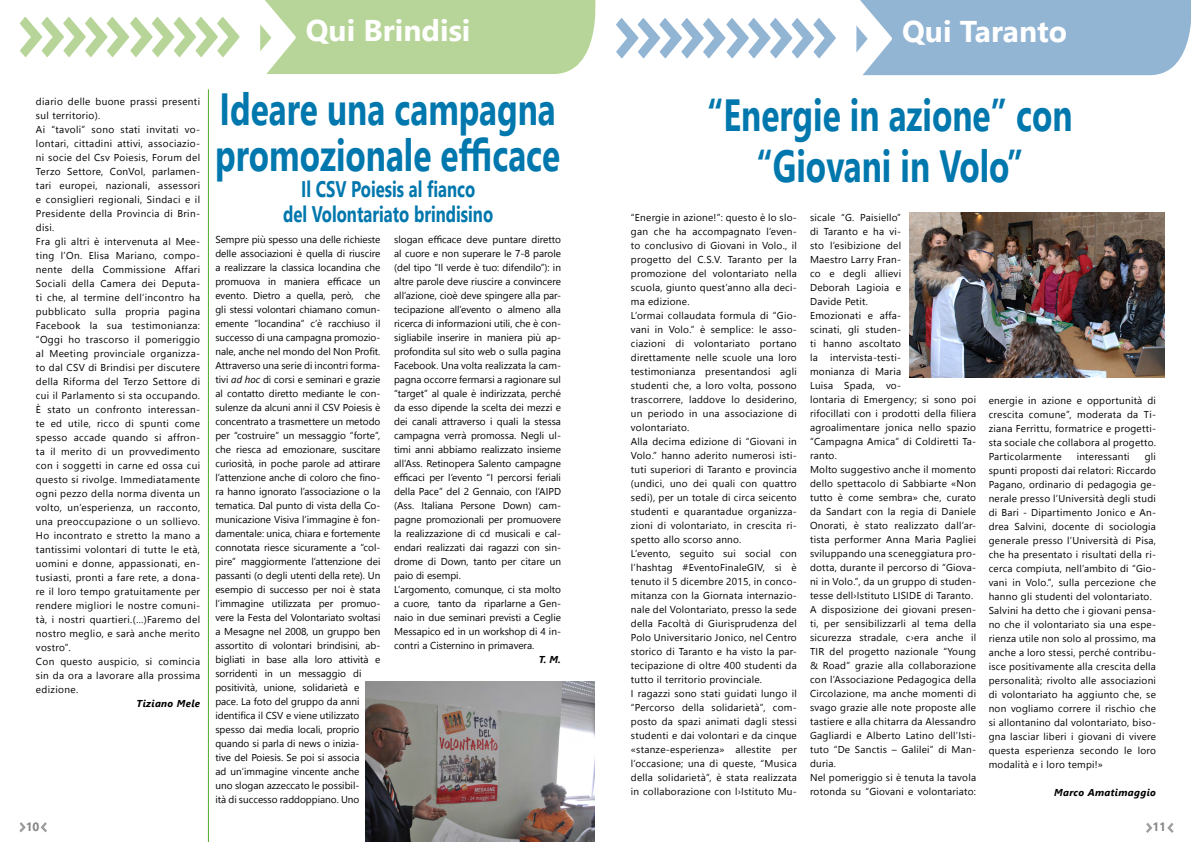
<style>
.page{position:relative;width:1191px;height:842px;background:#fff}
.page>*{position:absolute;margin:0;border:0;box-sizing:border-box;transform-origin:0 0}
.t1{font:700 45px/46px "Segoe UI";color:#0077ad;scale:.74 1}
.t2{font:700 30px "Segoe UI";color:#fff}
.t3{font:700 22.5px/25px "Segoe UI";color:#0077ad;text-align:center;scale:.74 1}
.t4{font:700 12px "Segoe UI";color:#87888a}
.t5{font:10px/14px "Segoe UI";letter-spacing:.025em;color:#000}
.t6{font:10px/14px "Segoe UI";color:#000}
.t7{font:italic 700 10px "Segoe UI";letter-spacing:.035em;color:#000}
.s1{font-style:italic}
</style>
<div class="page">
<svg style="left:19px;top:822px;width:7px;height:10px"></svg>
<svg style="left:41px;top:822px;width:6px;height:10px"></svg>
<svg style="left:1146px;top:823px;width:6px;height:10px"></svg>
<svg style="left:1167px;top:823px;width:6px;height:10px"></svg>
<svg style="left:260px;top:0;width:336px;height:74px;background:#bcd8a0"></svg>
<svg style="left:20px;top:17px;width:220px;height:40px"></svg>
<img style="left:366px;top:681px;width:229px;height:161px">
<hr style="left:208px;top:89px;width:1px;height:753px;background:#53aa28">
<svg style="left:856px;top:0;width:335px;height:76px;background:#9cbbd7"></svg>
<svg style="left:616px;top:18px;width:220px;height:40px"></svg>
<img style="left:909px;top:213px;width:255px;height:164px">
<h2 class="t2" style="left:306px;top:6px;width:166px">Qui Brindisi</h2>
<p class="t5" style="left:36px;top:94px;width:166px">diario delle buone prassi presenti sul territorio).<br>Ai “tavoli” sono stati invitati vo&shy;lontari, cittadini attivi, associazio&shy;ni socie del Csv Poiesis, Forum del<br>Terzo Settore, ConVol, parlamen&shy;tari europei, nazionali, assessori e consiglieri regionali, Sindaci e il<br>Presidente della Provincia di Brin&shy;disi.<br>Fra gli altri è intervenuta al Mee&shy;ting l’On. Elisa Mariano, compo&shy;nente della Commissione Affari<br>Sociali della Camera dei Deputa&shy;ti che, al termine dell’incontro ha pubblicato sulla propria pagina<br>Facebook la sua testimonianza: “Oggi ho trascorso il pomeriggio al Meeting provinciale organizza&shy;to dal CSV di Brindisi per discutere della Riforma del Terzo Settore di cui il Parlamento si sta occupando.<br>È stato un confronto interessan&shy;te ed utile, ricco di spunti come spesso accade quando si affron&shy;ta il merito di un provvedimento con i soggetti in carne ed ossa cui questo si rivolge. Immediatamente ogni pezzo della norma diventa un volto, un’esperienza, un racconto, una preoccupazione o un sollievo.<br>Ho incontrato e stretto la mano a tantissimi volontari di tutte le età, uomini e donne, appassionati, en&shy;tusiasti, pronti a fare rete, a dona&shy;re il loro tempo gratuitamente per rendere migliori le nostre comuni&shy;tà, i nostri quartieri.(…)Faremo del nostro meglio, e sarà anche merito vostro”.<br>Con questo auspicio, si comincia sin da ora a lavorare alla prossima edizione.</p>
<p class="t7" style="left:136px;top:696px;width:65px">Tiziano Mele</p>
<h1 class="t1" style="left:215px;top:86px;width:468px">Ideare una campagna promozionale efficace</h1>
<h3 class="t3" style="left:283px;top:176px;width:285px">Il CSV Poiesis al fianco<br>del Volontariato brindisino</h3>
<p class="t6" style="left:215px;top:233px;width:167px">Sempre più spesso una delle richieste delle associazioni è quella di riuscire a realizzare la classica locandina che promuova in maniera efficace un evento. Dietro a quella, però, che gli stessi volontari chiamano comun&shy;emente “locandina” c’è racchiuso il successo di una campagna promozio&shy;nale, anche nel mondo del Non Profit.<br>Attraverso una serie di incontri forma&shy;tivi <span class="s1">ad hoc</span> di corsi e seminari e grazie al contatto diretto mediante le con&shy;sulenze da alcuni anni il CSV Poiesis è concentrato a trasmettere un metodo per “costruire” un messaggio “forte”, che riesca ad emozionare, suscitare curiosità, in poche parole ad attirare l’attenzione anche di coloro che fino&shy;ra hanno ignorato l’associazione o la tematica. Dal punto di vista della Co&shy;municazione Visiva l’immagine è fon&shy;damentale: unica, chiara e fortemente connotata riesce sicuramente a “col&shy;pire” maggiormente l’attenzione dei passanti (o degli utenti della rete). Un esempio di successo per noi è stata l’immagine utilizzata per promuo&shy;vere la Festa del Volontariato svoltasi a Mesagne nel 2008, un gruppo ben assortito di volontari brindisini, ab&shy;bigliati in base alla loro attività e sorridenti in un messaggio di positività, unione, solidarietà e pace. La foto del gruppo da anni identifica il CSV e viene utilizzato spesso dai media locali, proprio quando si parla di news o inizia-<br>tive del Poiesis. Se poi si associa<br>ad un’immagine vincente anche<br>uno slogan azzeccato le possibil-<br>ità di successo raddoppiano. Uno</p>
<p class="t6" style="left:394px;top:233px;width:168px">slogan efficace deve puntare diretto al cuore e non superare le 7-8 parole (del tipo “Il verde è tuo: difendilo”): in altre parole deve riuscire a convincere all’azione, cioè deve spingere alla par&shy;tecipazione all’evento o almeno alla ricerca di informazioni utili, che è con&shy;sigliabile inserire in maniera più ap&shy;profondita sul sito web o sulla pagina Facebook. Una volta realizzata la cam&shy;pagna occorre fermarsi a ragionare sul “target” al quale è indirizzata, perché da esso dipende la scelta dei mezzi e dei canali attraverso i quali la stessa campagna verrà promossa. Negli ul&shy;timi anni abbiamo realizzato insieme all’Ass. Retinopera Salento campagne efficaci per l’evento “I percorsi feriali della Pace” del 2 Gennaio, con l’AIPD (Ass. Italiana Persone Down) cam&shy;pagne promozionali per promuovere la realizzazione di cd musicali e cal&shy;endari realizzati dai ragazzi con sin&shy;drome di Down, tanto per citare un paio di esempi.<br>L’argomento, comunque, ci sta molto a cuore, tanto da riparlarne a Gen&shy;naio in due seminari previsti a Ceglie Messapico ed in un workshop di 4 in&shy;contri a Cisternino in primavera.</p>
<p class="t7" style="left:539px;top:653px;width:24px">T. M.</p>
<h2 class="t2" style="left:902px;top:7px;width:166px">Qui Taranto</h2>
<h1 class="t1" style="left:707px;top:89px;width:495px;line-height:51px;text-align:center">“Energie in azione” con “Giovani in Volo”</h1>
<p class="t5" style="left:631px;top:211px;width:167px">“Energie in azione!”: questo è lo slo&shy;gan che ha accompagnato l’even&shy;to conclusivo di Giovani in Volo., il progetto del C.S.V. Taranto per la promozione del volontariato nella scuola, giunto quest’anno alla deci&shy;ma edizione.<br>L’ormai collaudata formula di “Gio&shy;vani in Volo.” è semplice: le asso&shy;ciazioni di volontariato portano direttamente nelle scuole una loro testimonianza presentandosi agli studenti che, a loro volta, possono trascorrere, laddove lo desiderino, un periodo in una associazione di volontariato.<br>Alla decima edizione di “Giovani in Volo.” hanno aderito numerosi isti&shy;tuti superiori di Taranto e provincia (undici, uno dei quali con quattro sedi), per un totale di circa seicento studenti e quarantadue organizza&shy;zioni di volontariato, in crescita ri&shy;spetto allo scorso anno.<br>L’evento, seguito sui social con l’hashtag #EventoFinaleGIV, si è tenuto il 5 dicembre 2015, in conco&shy;mitanza con la Giornata internazio&shy;nale del Volontariato, presso la sede della Facoltà di Giurisprudenza del Polo Universitario Jonico, nel Centro storico di Taranto e ha visto la par&shy;tecipazione di oltre 400 studenti da tutto il territorio provinciale.<br>I ragazzi sono stati guidati lungo il “Percorso della solidarietà”, com&shy;posto da spazi animati dagli stessi studenti e dai volontari e da cinque «stanze-esperienza» allestite per l’occasione; una di queste, “Musica della solidarietà”, è stata realizzata in collaborazione con l›Istituto Mu-</p>
<p class="t5" style="left:810px;top:211px;width:168px">sicale “G. Paisiello”<br>di Taranto e ha vi-<br>sto l’esibizione del<br>Maestro Larry Fran-<br>co e degli allievi<br>Deborah Lagioia e<br>Davide Petit.<br>Emozionati e affa-<br>scinati, gli studen-<br>ti hanno ascoltato<br>la intervista-testi-<br>monianza di Maria<br>Luisa Spada, vo-<br>lontaria di Emergency; si sono poi rifocillati con i prodotti della filiera agroalimentare jonica nello spazio “Campagna Amica” di Coldiretti Ta&shy;ranto.<br>Molto suggestivo anche il momento dello spettacolo di Sabbiarte «Non tutto è come sembra» che, curato da Sandart con la regia di Daniele<br>Onorati, è stato realizzato dall’ar&shy;tista performer Anna Maria Pagliei sviluppando una sceneggiatura pro&shy;dotta, durante il percorso di “Giova&shy;ni in Volo.”, da un gruppo di studen&shy;tesse dell›Istituto LISIDE di Taranto.<br>A disposizione dei giovani presen&shy;ti, per sensibilizzarli al tema della sicurezza stradale, c›era anche il<br>TIR del progetto nazionale “Young &amp; Road” grazie alla collaborazione con l’Associazione Pedagogica della<br>Circolazione, ma anche momenti di svago grazie alle note proposte alle tastiere e alla chitarra da Alessandro<br>Gagliardi e Alberto Latino dell’Isti&shy;tuto “De Sanctis – Galilei” di Man&shy;duria.<br>Nel pomeriggio si è tenuta la tavola rotonda su “Giovani e volontariato:</p>
<p class="t5" style="left:988px;top:393px;width:169px;text-align:justify">energie in azione e opportunità di crescita comune”, moderata da Ti&shy;ziana Ferrittu, formatrice e progetti&shy;sta sociale che collabora al progetto.<br>Particolarmente</p>
<p class="t5" style="left:988px;top:449px;width:169px;text-indent:156px">gli spunti proposti dai relatori: Riccardo Pagano, ordinario di pedagogia ge&shy;nerale presso l’Università degli studi di Bari - Dipartimento Jonico e An&shy;drea Salvini, docente di sociologia generale presso l’Università di Pisa, che ha presentato i risultati della ri&shy;cerca compiuta, nell’ambito di “Gio&shy;vani in Volo.”, sulla percezione che hanno gli studenti del volontariato.<br>Salvini ha detto che i giovani pensa&shy;no che il volontariato sia una espe&shy;rienza utile non solo al prossimo, ma anche a loro stessi, perché contribu&shy;isce positivamente alla crescita della personalità; rivolto alle associazioni di volontariato ha aggiunto che, se non vogliamo correre il rischio che si allontanino dal volontariato, biso&shy;gna lasciar liberi i giovani di vivere questa esperienza secondo le loro modalità e i loro tempi!»</p>
<p class="t7" style="left:1054px;top:785px;width:103px">Marco Amatimaggio</p>
<p class="t5" style="left:1076px;top:449px;width:54px">interessanti</p>
<p class="t4" style="left:26px;top:817px;width:15px">10</p>
<p class="t4" style="left:1152px;top:817px;width:15px">11</p>
</div>
